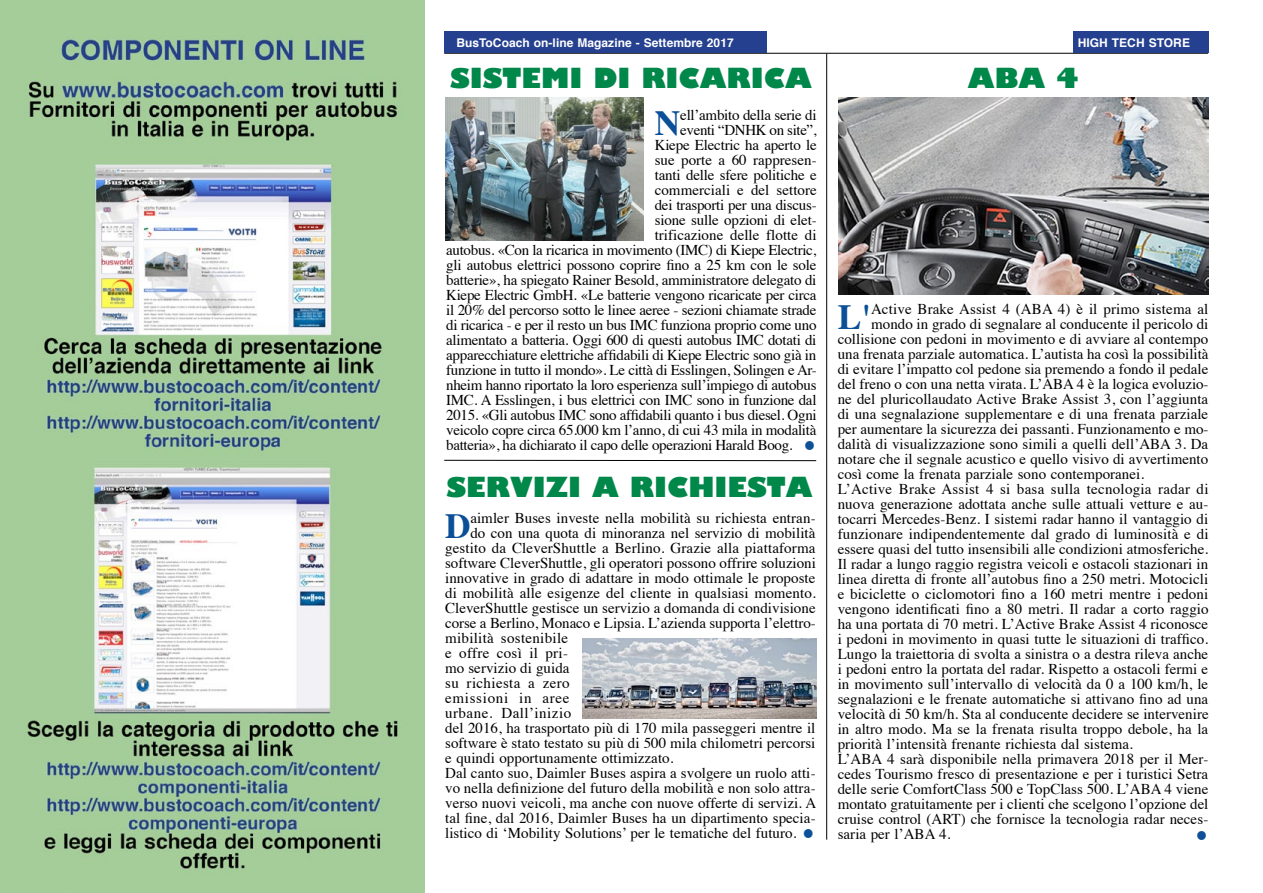
<style>
.page{position:relative;width:1263px;height:893px;background:#fff}
.page>*{position:absolute;margin:0;border:0;box-sizing:border-box;transform-origin:0 0}
.corpo_testo_cap{font:700 35.4px "Times";color:#0a4f97}
.corpo_testo{font:30px "Symbol";color:#0d5097}
.Testatina{font:800 27px "Gill Sans";letter-spacing:.005em;color:#00874a}
.corpo_testo-2{font:15px/15px "Times";color:#000;text-align:justify}
.corpo_testo_cap-2{font:15px "Times";color:#000}
.corpo_testo_cap-3{font:15px/15px "Times";letter-spacing:-.02em;color:#000;text-align:right}
.corpo_testo_cap-4{font:15px "Times";letter-spacing:.02em;color:#000}
.corpo_testo_cap-5{font:15px "Times";letter-spacing:.03em;color:#000}
.corpo_testo_cap-6{font:15px "Times";letter-spacing:.025em;color:#000}
.corpo_testo_cap-7{font:15px "Times";letter-spacing:.045em;color:#000}
.Testatina-2{font:700 12px "Helvetica";letter-spacing:.005em;color:#fff}
.s1{color:#0d5097}
</style>
<div class="page">
<hr style="left:444px;top:53px;width:764px;height:1px;background:#000">
<div style="left:444px;top:32px;width:323px;height:21px;background:#25408f"></div>
<div style="left:1074px;top:32px;width:135px;height:21px;background:#25408f"></div>
<hr style="left:444px;top:460px;width:372px;height:1px;background:#000">
<hr style="left:826px;top:54px;width:1px;height:786px;background:#000">
<img style="left:0;top:0;width:425px;height:893px">
<img style="left:838px;top:98px;width:371px;height:196px">
<img style="left:446px;top:98px;width:197px;height:143px">
<img style="left:582px;top:639px;width:234px;height:80px">
<p class="Testatina-2" style="left:456px;top:33px;width:279px">BusToCoach on-line Magazine - Settembre 2017</p>
<p class="Testatina-2" style="left:1078px;top:33px;width:114px">HIGH TECH STORE</p>
<p class="Testatina" style="left:450px;top:57px;width:363px">SISTEMI DI RICARICA</p>
<p class="Testatina" style="left:968px;top:57px;width:113px">ABA 4</p>
<p class="corpo_testo_cap-3" style="left:446px;top:106px;width:372px">ell’ambito della serie di<br>eventi “DNHK on site”,<br>Kiepe Electric ha aperto le<br>sue porte a 60 rappresen-<br>tanti delle sfere politiche e<br>commerciali e del settore<br>dei trasporti per una discus-<br>sione sulle opzioni di elet-<br>trificazione delle flotte di<br>autobus. «Con la ricarica in movimento (IMC) di Kiepe Electric, gli autobus elettrici possono coprire fino a 25 km con le sole batterie», ha spiegato Rainer Besold, amministratore delegato di Kiepe Electric GmbH. «Le batterie vengono ricaricate per circa il 20% del percorso sotto le linee aeree - sezioni chiamate strade di ricarica - e per il resto un bus IMC funziona proprio come uno alimentato a batteria. Oggi 600 di questi autobus IMC dotati di apparecchiature elettriche affidabili di Kiepe Electric sono già in funzione in tutto il mondo». Le città di Esslingen, Solingen e Ar&shy;nheim hanno riportato la loro esperienza sull’impiego di autobus IMC. A Esslingen, i bus elettrici con IMC sono in funzione dal 2015. «Gli autobus IMC sono affidabili quanto i bus diesel. Ogni veicolo copre circa 65.000 km l’anno, di cui 43 mila in modalità batteria», ha dichiarato il capo delle operazioni Harald Boog. <span class="s1">•</span></p>
<p class="corpo_testo_cap" style="left:655px;top:89px;width:27px">N</p>
<p class="Testatina" style="left:446px;top:466px;width:368px">SERVIZI A RICHIESTA</p>
<p class="corpo_testo_cap" style="left:445px;top:492px;width:27px">D</p>
<p class="corpo_testo_cap-2" style="left:470px;top:503px;width:347px">aimler Buses investe nella mobilità su richiesta entran-</p>
<p class="corpo_testo_cap-2" style="left:470px;top:518px;width:347px">do con una quota di minoranza nel servizio di mobilità</p>
<p class="corpo_testo_cap-2" style="left:445px;top:533px;width:372px">gestito da CleverShuttle a Berlino. Grazie alla piattaforma</p>
<p class="corpo_testo_cap-2" style="left:445px;top:548px;width:372px">software CleverShuttle, gli operatori possono offrire soluzioni</p>
<p class="corpo_testo_cap-2" style="left:445px;top:563px;width:372px">innovative in grado di adattare in modo ottimale le proposte</p>
<p class="corpo_testo_cap-2" style="left:445px;top:578px;width:372px">di mobilità alle esigenze del cliente in qualsiasi momento.</p>
<p class="corpo_testo_cap-2" style="left:445px;top:593px;width:372px">CleverShuttle gestisce un servizio a domanda di condivisione</p>
<p class="corpo_testo_cap-2" style="left:445px;top:608px;width:372px">corse a Berlino, Monaco e Lipsia. L’azienda supporta l’elettro-</p>
<p class="corpo_testo_cap-4" style="left:445px;top:623px;width:125px">mibilità sostenibile</p>
<p class="corpo_testo_cap-4" style="left:445px;top:638px;width:124px">e offre così il pri-</p>
<p class="corpo_testo_cap-2" style="left:445px;top:653px;width:126px">mo servizio di guida</p>
<p class="corpo_testo_cap-6" style="left:445px;top:668px;width:126px">su richiesta a zero</p>
<p class="corpo_testo_cap-7" style="left:445px;top:683px;width:126px">emissioni in aree</p>
<p class="corpo_testo_cap-5" style="left:445px;top:698px;width:128px">urbane. Dall’inizio</p>
<p class="corpo_testo_cap-2" style="left:445px;top:713px;width:372px">del 2016, ha trasportato più di 170 mila passeggeri mentre il</p>
<p class="corpo_testo_cap-2" style="left:445px;top:728px;width:372px">software è stato testato su più di 500 mila chilometri percorsi</p>
<p class="corpo_testo_cap-2" style="left:445px;top:743px;width:230px">e quindi opportunamente ottimizzato.</p>
<p class="corpo_testo-2" style="left:445px;top:764px;width:373px">Dal canto suo, Daimler Buses aspira a svolgere un ruolo atti&shy;vo nella definizione del futuro della mobilità e non solo attra&shy;verso nuovi veicoli, ma anche con nuove offerte di servizi. A tal fine, dal 2016, Daimler Buses ha un dipartimento specia&shy;listico di ‘Mobility Solutions’ per le tematiche del futuro. <span class="s1">•</span></p>
<p class="corpo_testo_cap" style="left:838px;top:283px;width:35px">L'</p>
<p class="corpo_testo_cap-2" style="left:871px;top:295px;width:338px">Active Brake Assist 4 (ABA 4) è il primo sistema al</p>
<p class="corpo_testo_cap-2" style="left:871px;top:310px;width:339px">mondo in grado di segnalare al conducente il pericolo di</p>
<p class="corpo_testo_cap-2" style="left:838px;top:325px;width:372px">collisione con pedoni in movimento e di avviare al contempo</p>
<p class="corpo_testo_cap-2" style="left:838px;top:340px;width:372px">una frenata parziale automatica. L’autista ha così la possibilità</p>
<p class="corpo_testo_cap-2" style="left:838px;top:355px;width:372px">di evitare l’impatto col pedone sia premendo a fondo il pedale</p>
<p class="corpo_testo_cap-2" style="left:838px;top:370px;width:372px">del freno o con una netta virata. L’ABA 4 è la logica evoluzio-</p>
<p class="corpo_testo_cap-2" style="left:838px;top:385px;width:372px">ne del pluricollaudato Active Brake Assist 3, con l’aggiunta</p>
<p class="corpo_testo_cap-2" style="left:838px;top:400px;width:372px">di una segnalazione supplementare e di una frenata parziale</p>
<p class="corpo_testo_cap-2" style="left:838px;top:415px;width:372px">per aumentare la sicurezza dei passanti. Funzionamento e mo-</p>
<p class="corpo_testo_cap-2" style="left:838px;top:430px;width:372px">dalità di visualizzazione sono simili a quelli dell’ABA 3. Da</p>
<p class="corpo_testo_cap-2" style="left:838px;top:445px;width:372px">notare che il segnale acustico e quello visivo di avvertimento</p>
<p class="corpo_testo_cap-2" style="left:838px;top:460px;width:308px">così come la frenata parziale sono contemporanei.</p>
<p class="corpo_testo-2" style="left:838px;top:480px;width:372px">L’Active Brake Assist 4 si basa sulla tecnologia radar di nuova generazione adottata anche sulle attuali vetture e au&shy;tocarri Mercedes-Benz. I sistemi radar hanno il vantaggio di funzionare indipendentemente dal grado di luminosità e di essere quasi del tutto insensibili alle condizioni atmosferiche.<br>Il radar a lungo raggio registra veicoli e ostacoli stazionari in linea diretta di fronte all’autobus fino a 250 metri. Motocicli e biciclette o ciclomotori fino a 160 metri mentre i pedoni vengono identificati fino a 80 metri. Il radar a corto raggio ha una portata di 70 metri. L’Active Brake Assist 4 riconosce i pedoni in movimento in quasi tutte le situazioni di traffico.<br>Lungo la traiettoria di svolta a sinistra o a destra rileva anche i pedoni entro la portata del radar. Rispetto a ostacoli fermi e in movimento sull’intervallo di velocità da 0 a 100 km/h, le segnalazioni e le frenate automatiche si attivano fino ad una velocità di 50 km/h. Sta al conducente decidere se intervenire in altro modo. Ma se la frenata risulta troppo debole, ha la priorità l’intensità frenante richiesta dal sistema.</p>
<p class="corpo_testo-2" style="left:838px;top:750px;width:372px">L’ABA 4 sarà disponibile nella primavera 2018 per il Mer&shy;cedes Tourismo fresco di presentazione e per i turistici Setra delle serie ComfortClass 500 e TopClass 500. L’ABA 4 viene montato gratuitamente per i clienti che scelgono l’opzione del cruise control (ART) che fornisce la tecnologia radar neces&shy;saria per l’ABA 4.</p>
<p class="corpo_testo" style="left:1195px;top:822px;width:15px">•</p>
</div>
